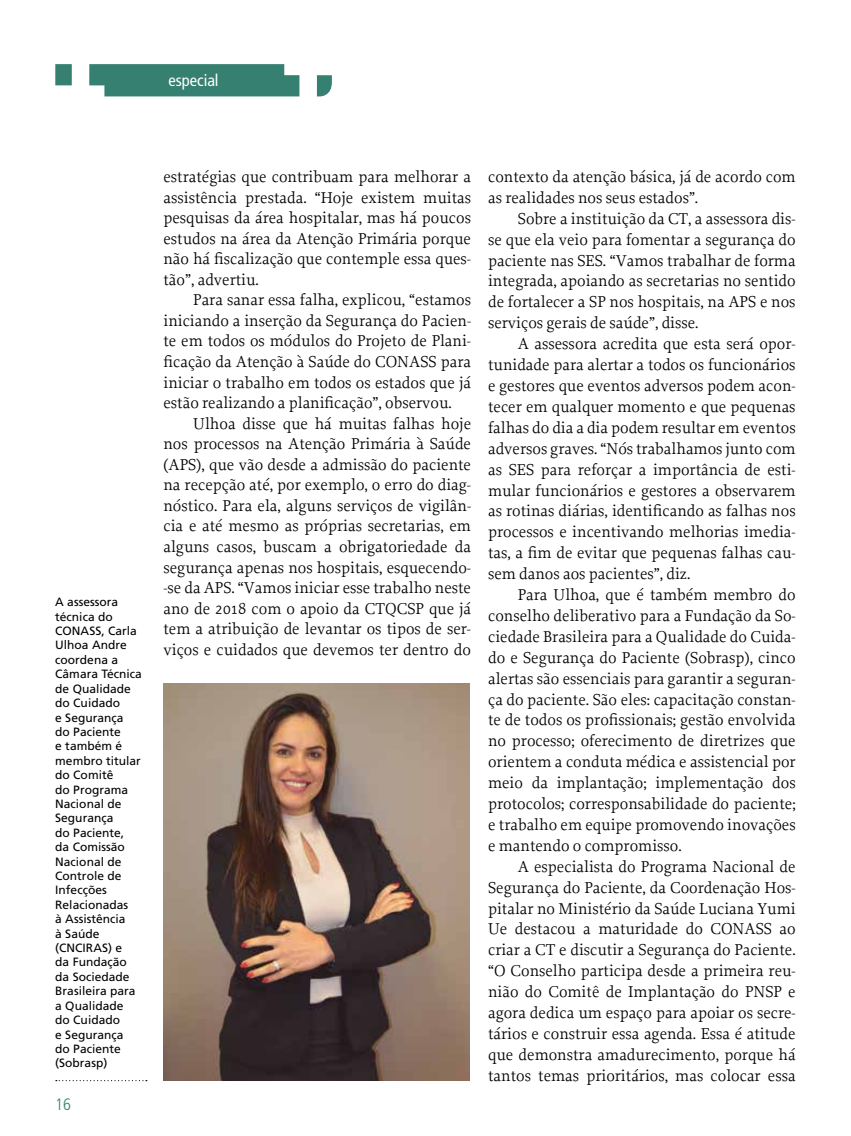
<style>
.page{position:relative;width:851px;height:1136px;background:#fff}
.page>*{position:absolute;margin:0;border:0;box-sizing:border-box;transform-origin:0 0}
.t1{font:16.5px/20.9px "Proforma";color:#000;text-align:justify}
.t2{font:condensed 16.5px "Frutiger LT Std";color:#fff}
.t3{font:300 condensed 16.5px "Frutiger LT Std";color:#368071}
.t4{font:12px/14.4px "Frutiger LT Std";color:#000}
.s1{font-family:"Liga Sans LT Std"}
</style>
<div class="page">
<svg style="left:55px;top:64px;width:277px;height:32px"></svg>
<img style="left:163px;top:683px;width:306px;height:397px">
<svg style="left:56px;top:1080px;width:91px;height:1px"></svg>
<p class="t2" style="left:168px;top:71px;width:52px">especial</p>
<p class="t4" style="left:55px;top:595px;width:88px">A assessora técnica do<br>CONASS, Carla<br>Ulhoa Andre coordena a<br>Câmara Técnica de Qualidade do Cuidado<br>e Segurança<br>do Paciente<br>e também é membro titular do Comitê<br>do Programa<br>Nacional de<br>Segurança<br>do Paciente,<br>da Comissão<br>Nacional de<br>Controle de<br>Infecções<br>Relacionadas<br>à Assistência<br>à Saúde (CNCIRAS) e<br>da Fundação da Sociedade<br>Brasileira para a Qualidade<br>do Cuidado<br>e Segurança<br>do Paciente (Sobrasp)</p>
<p class="t3" style="left:55px;top:1095px;width:17px">16</p>
<p class="t1" style="left:163px;top:166px;width:309px">estratégias que contribuam para melhorar a assistência prestada. “Hoje existem muitas pesquisas da área hospitalar, mas há poucos estudos na área da Atenção Primária porque não há fiscalização que contemple essa ques&shy;tão”, advertiu.</p>
<p class="t1" style="left:163px;top:289px;width:309px;text-indent:30px">Para sanar essa falha, explicou, “estamos iniciando a inserção da Segurança do Pacien&shy;te em todos os módulos do Projeto de Plani&shy;ficação da Atenção à Saúde do CONASS para iniciar o trabalho em todos os estados que já estão realizando a planificação”, observou.</p>
<p class="t1" style="left:163px;top:413px;width:309px;text-indent:30px">Ulhoa disse que há muitas falhas hoje nos processos na Atenção Primária à Saúde (APS), que vão desde a admissão do paciente na recepção até, por exemplo, o erro do diag&shy;nóstico. Para ela, alguns serviços de vigilân&shy;cia e até mesmo as próprias secretarias, em alguns casos, buscam a obrigatoriedade da segurança apenas nos hospitais, esquecendo--se da APS. “Vamos iniciar esse trabalho neste ano de <span class="s1">2018</span> com o apoio da CTQCSP que já tem a atribuição de levantar os tipos de ser&shy;viços e cuidados que devemos ter dentro do</p>
<p class="t1" style="left:488px;top:166px;width:309px">contexto da atenção básica, já de acordo com as realidades nos seus estados”.</p>
<p class="t1" style="left:488px;top:208px;width:309px;text-indent:30px">Sobre a instituição da CT, a assessora dis&shy;se que ela veio para fomentar a segurança do paciente nas SES. “Vamos trabalhar de forma integrada, apoiando as secretarias no sentido de fortalecer a SP nos hospitais, na APS e nos serviços gerais de saúde”, disse.</p>
<p class="t1" style="left:488px;top:333px;width:309px;text-indent:30px">A assessora acredita que esta será opor&shy;tunidade para alertar a todos os funcionários e gestores que eventos adversos podem acon&shy;tecer em qualquer momento e que pequenas falhas do dia a dia podem resultar em eventos adversos graves. “Nós trabalhamos junto com as SES para reforçar a importância de esti&shy;mular funcionários e gestores a observarem as rotinas diárias, identificando as falhas nos processos e incentivando melhorias imedia&shy;tas, a fim de evitar que pequenas falhas cau&shy;sem danos aos pacientes”, diz.</p>
<p class="t1" style="left:488px;top:584px;width:309px;text-indent:30px">Para Ulhoa, que é também membro do conselho deliberativo para a Fundação da So&shy;ciedade Brasileira para a Qualidade do Cuida&shy;do e Segurança do Paciente (Sobrasp), cinco alertas são essenciais para garantir a seguran&shy;ça do paciente. São eles: capacitação constan&shy;te de todos os profissionais; gestão envolvida no processo; oferecimento de diretrizes que orientem a conduta médica e assistencial por meio da implantação; implementação dos protocolos; corresponsabilidade do paciente; e trabalho em equipe promovendo inovações e mantendo o compromisso.</p>
<p class="t1" style="left:488px;top:855px;width:309px;text-indent:30px">A especialista do Programa Nacional de Segurança do Paciente, da Coordenação Hos&shy;pitalar no Ministério da Saúde Luciana Yumi Ue destacou a maturidade do CONASS ao criar a CT e discutir a Segurança do Paciente. “O Conselho participa desde a primeira reu&shy;nião do Comitê de Implantação do PNSP e agora dedica um espaço para apoiar os secre&shy;tários e construir essa agenda. Essa é atitude que demonstra amadurecimento, porque há tantos temas prioritários, mas colocar essa</p>
</div>
